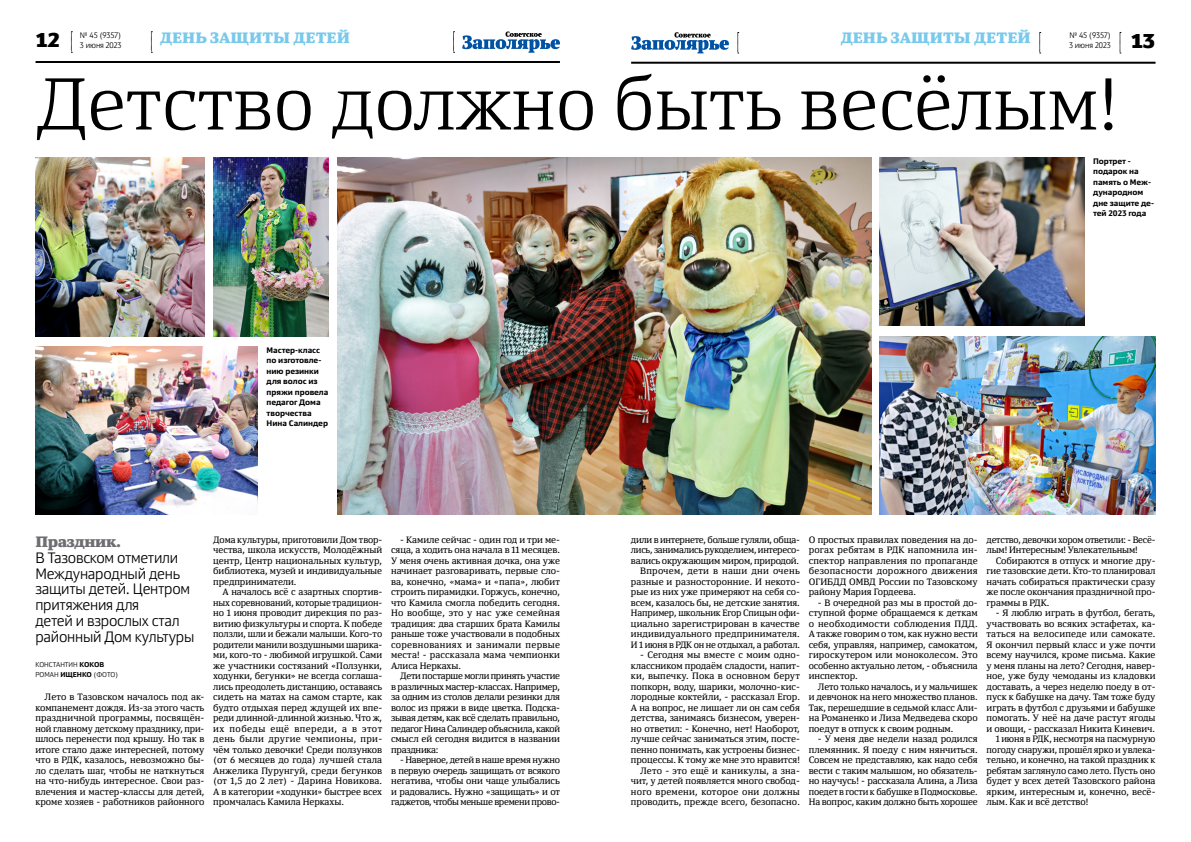
<style>
.page{position:relative;width:1191px;height:842px;background:#fff}
.page>*{position:absolute;margin:0;border:0;box-sizing:border-box;transform-origin:0 0}
.t1{font:300 73px "Yefimov Serif";letter-spacing:-.005em;color:#000}
.t2{font:900 20px "Yefimov Sans";color:#000}
.t3{font:300 15px/15.8px "Yefimov Sans";letter-spacing:-.015em;color:#000}
.t4{font:900 15px "Yefimov Serif";letter-spacing:.115em;color:#78c9eb}
.t5{font:900 15px "Yefimov Serif";letter-spacing:-.015em;color:#6d6e71}
.t6{font:9.2px/10.5px "Yefimov Serif";letter-spacing:-.005em;color:#000;text-align:justify}
.t7{font:9.2px/10.5px "Yefimov Serif";letter-spacing:-.025em;color:#000}
.t8{font:9.2px "Yefimov Serif";letter-spacing:.02em;color:#000}
.t9{font:700 8px/10.5px "Yefimov Sans";letter-spacing:-.005em;color:#000}
.t10{font:300 8px/10.5px "Yefimov Sans";letter-spacing:-.005em;color:#000}
.t11{font:300 7px/10.5px "Yefimov Sans";color:#000}
.s1{font-weight:700}
</style>
<div class="page">
<svg style="left:71px;top:31px;width:1px;height:22px"></svg>
<svg style="left:453px;top:31px;width:1px;height:22px"></svg>
<svg style="left:151px;top:31px;width:1px;height:22px"></svg>
<hr style="left:36px;top:61px;width:524px;height:2px;background:#000">
<svg style="left:462px;top:31px;width:98px;height:22px"></svg>
<svg style="left:1119px;top:32px;width:1px;height:22px"></svg>
<svg style="left:737px;top:32px;width:1px;height:22px"></svg>
<svg style="left:1039px;top:32px;width:1px;height:22px"></svg>
<hr style="left:631px;top:62px;width:524px;height:2px;background:#000">
<svg style="left:631px;top:32px;width:98px;height:21px"></svg>
<img style="left:338px;top:157px;width:533px;height:357px">
<img style="left:35px;top:346px;width:223px;height:168px">
<img style="left:213px;top:157px;width:116px;height:179px">
<img style="left:879px;top:157px;width:205px;height:168px">
<img style="left:879px;top:336px;width:276px;height:178px">
<img style="left:36px;top:157px;width:168px;height:179px">
<h2 class="t2" style="left:36px;top:27px;width:26px">12</h2>
<h3 class="t4" style="left:160px;top:28px;width:191px">день защиты детей</h3>
<h3 class="t4" style="left:840px;top:28px;width:191px">день защиты детей</h3>
<h2 class="t2" style="left:1130px;top:27px;width:26px">13</h2>
<p class="t10" style="left:80px;top:30px;width:43px">№ 45 (9357)<br>3 июня 2023</p>
<p class="t10" style="left:1069px;top:30px;width:43px">№ 45 (9357)<br>3 июня 2023</p>
<h1 class="t1" style="left:35px;top:60px;width:1084px">Детство должно быть весёлым!</h1>
<p class="t9" style="left:267px;top:345px;width:63px">Мастер-класс по изготовле&shy;нию резинки для волос из пряжи провела педагог Дома творчества<br>Нина Салиндер</p>
<h3 class="t5" style="left:35px;top:532px;width:86px">Праздник.</h3>
<h3 class="t3" style="left:35px;top:549px;width:160px">В Тазовском отметили<br>Международный день защиты детей. Центром притяжения для<br>детей и взрослых стал районный Дом культуры</h3>
<p class="t11" style="left:35px;top:659px;width:69px">Константи н <span class="s1">Коков<br></span>Рома</p>
<p class="t11" style="left:54px;top:670px;width:54px">н <span class="s1">Ищенко</span> (фото</p>
<p class="t11" style="left:115px;top:670px;width:4px">)</p>
<p class="t6" style="left:35px;top:692px;width:170px;text-indent:9px">Лето в Тазовском началось под ак&shy;компанемент дождя. Из-за этого часть праздничной программы, посвящён&shy;ной главному детскому празднику, при&shy;шлось перенести под крышу. Но так в итоге стало даже интересней, потому что в РДК, казалось, невозможно бы&shy;ло сделать шаг, чтобы не наткнуться на что-нибудь интересное. Свои раз&shy;влечения и мастер-классы для детей, кроме хозяев - работников районного</p>
<p class="t6" style="left:213px;top:534px;width:170px">Дома культуры, приготовили Дом твор&shy;чества, школа искусств, Молодёжный центр, Центр национальных культур, библиотека, музей и индивидуальные предприниматели.</p>
<p class="t6" style="left:213px;top:586px;width:170px;text-indent:9px">А началось всё с азартных спортив&shy;ных соревнований, которые традицион&shy;но 1 июня проводит дирекция по раз&shy;витию физкультуры и спорта. К победе ползли, шли и бежали малыши. Кого-то родители манили воздушными шарика&shy;ми, кого-то - любимой игрушкой. Сами же участники состязаний «Ползунки, ходунки, бегунки» не всегда соглаша&shy;лись преодолеть дистанцию, оставаясь сидеть на матах на самом старте, как будто отдыхая перед ждущей их впе&shy;реди длинной-длинной жизнью. Что ж, их победы ещё впереди, а в этот день были другие чемпионы, при&shy;чём только девочки! Среди ползунков (от 6 месяцев до года) лучшей стала Анжелика Пурунгуй, среди бегунков (от 1,5 до 2 лет) - Дарина Новикова.<br>А в категории «ходунки» быстрее всех промчалась Камила Неркахы.</p>
<p class="t6" style="left:391px;top:534px;width:170px;text-indent:9px">- Камиле сейчас - один год и три ме&shy;сяца, а ходить она начала в 11 месяцев.<br>У меня очень активная дочка, она уже начинает разговаривать, первые сло&shy;ва, конечно, «мама» и «папа», любит строить пирамидки. Горжусь, конечно, что Камила смогла победить сегодня.<br>Но вообще, это у нас уже семейная традиция: два старших брата Камилы раньше тоже участвовали в подобных соревнованиях и занимали первые места! - рассказала мама чемпионки Алиса Неркахы.</p>
<p class="t6" style="left:391px;top:670px;width:170px;text-indent:9px">Дети постарше могли принять участие в различных мастер-классах. Например, за одним из столов делали резинки для волос из пряжи в виде цветка. Подска&shy;зывая детям, как всё сделать правильно, педагог Нина Салиндер объяснила, какой смысл ей сегодня видится в названии праздника:</p>
<p class="t6" style="left:391px;top:754px;width:170px;text-indent:9px">- Наверное, детей в наше время нужно в первую очередь защищать от всякого негатива, чтобы они чаще улыбались и радовались. Нужно «защищать» и от гаджетов, чтобы меньше времени прово-</p>
<p class="t9" style="left:1093px;top:156px;width:62px">Портрет - подарок на память о Меж&shy;дународном дне защите де&shy;тей 2023 года</p>
<p class="t6" style="left:631px;top:534px;width:170px;text-align:right">дили в интернете, больше гуляли, обща&shy;лись, занимались рукоделием, интересо&shy;вались окружающим миром, природой.<br>Впрочем, дети в наши дни очень разные и разносторонние. И некото&shy;рые из них уже примеряют на себя со&shy;всем, казалось бы, не детские занятия.<br>Например, школьник Егор Спицын офи&shy;циально зарегистрирован в качестве индивидуального предпринимателя.<br>И 1 июня в РДК он не отдыхал, а работал.</p>
<p class="t6" style="left:631px;top:649px;width:170px;text-align:right">- Сегодня мы вместе с моим одно&shy;классником продаём сладости, напит&shy;ки, выпечку. Пока в основном берут попкорн, воду, шарики, молочно-кис&shy;лородные коктейли, - рассказал Егор.<br>А на вопрос, не лишает ли он сам себя детства, занимаясь бизнесом, уверен&shy;но ответил: - Конечно, нет! Наоборот, лучше сейчас заниматься этим, посте&shy;пенно понимать, как устроены бизнес&shy;процессы. К тому же мне это нравится!<br>Лето - это ещё и каникулы, а зна&shy;чит, у детей появляется много свобод&shy;ного времени, которое они должны проводить, прежде всего, безопасно.</p>
<p class="t6" style="left:808px;top:534px;width:170px">О простых правилах поведения на до&shy;рогах ребятам в РДК напомнила ин&shy;спектор направления по пропаганде безопасности дорожного движения ОГИБДД ОМВД России по Тазовскому району Мария Гордеева.</p>
<p class="t6" style="left:808px;top:597px;width:170px;text-indent:9px">- В очередной раз мы в простой до&shy;ступной форме обращаемся к деткам о необходимости соблюдения ПДД.<br>А также говорим о том, как нужно вести себя, управляя, например, самокатом, гироскутером или моноколесом. Это особенно актуально летом, - объяснила инспектор.</p>
<p class="t6" style="left:808px;top:681px;width:170px;text-indent:9px">Лето только началось, и у мальчишек и девчонок на него множество планов.<br>Так, перешедшие в седьмой класс Али&shy;на Романенко и Лиза Медведева скоро поедут в отпуск к своим родным.</p>
<p class="t6" style="left:808px;top:733px;width:170px;text-indent:9px">- У меня две недели назад родился племянник. Я поеду с ним нянчиться.<br>Совсем не представляю, как надо себя вести с таким малышом, но обязатель&shy;но научусь! - рассказала Алина, а Лиза поедет в гости к бабушке в Подмосковье.<br>На вопрос, каким должно быть хорошее</p>
<p class="t7" style="left:986px;top:534px;width:170px">детство, девочки хором ответили: - Весё&shy;лым! Интересным! Увлекательным!</p>
<p class="t6" style="left:986px;top:555px;width:170px;text-indent:9px">Собираются в отпуск и многие дру&shy;гие тазовские дети. Кто-то планировал начать собираться практически сразу же после окончания праздничной про&shy;граммы в РДК.</p>
<p class="t6" style="left:995px;top:607px;width:161px">- Я люблю играть в футбол, бегать,</p>
<p class="t6" style="left:986px;top:618px;width:170px">участвовать во всяких эстафетах, ка-</p>
<p class="t8" style="left:986px;top:628px;width:170px">таться на велосипеде или самокате.</p>
<p class="t6" style="left:986px;top:639px;width:170px">Я окончил первый класс и уже почти</p>
<p class="t6" style="left:986px;top:649px;width:170px">всему научился, кроме письма. Какие</p>
<p class="t6" style="left:986px;top:660px;width:170px">у меня планы на лето? Сегодня, навер-</p>
<p class="t6" style="left:986px;top:670px;width:170px">ное, уже буду чемоданы из кладовки</p>
<p class="t6" style="left:986px;top:681px;width:170px">доставать, а через неделю поеду в от-</p>
<p class="t6" style="left:986px;top:691px;width:170px">пуск к бабушке на дачу. Там тоже буду</p>
<p class="t6" style="left:986px;top:702px;width:170px">играть в футбол с друзьями и бабушке</p>
<p class="t6" style="left:986px;top:712px;width:170px">помогать. У неё на даче растут ягоды</p>
<p class="t6" style="left:986px;top:723px;width:170px">и овощи, - рассказал Никита Киневич.</p>
<p class="t6" style="left:995px;top:733px;width:161px">1 июня в РДК, несмотря на пасмурную</p>
<p class="t6" style="left:986px;top:744px;width:170px">погоду снаружи, прошёл ярко и увлека-</p>
<p class="t6" style="left:986px;top:754px;width:170px">тельно, и конечно, на такой праздник к</p>
<p class="t6" style="left:986px;top:765px;width:170px">ребятам заглянуло само лето. Пусть оно</p>
<p class="t6" style="left:986px;top:775px;width:170px">будет у всех детей Тазовского района</p>
<p class="t6" style="left:986px;top:786px;width:170px">ярким, интересным и, конечно, весё-</p>
<p class="t6" style="left:986px;top:796px;width:103px">лым. Как и всё детство!</p>
</div>
